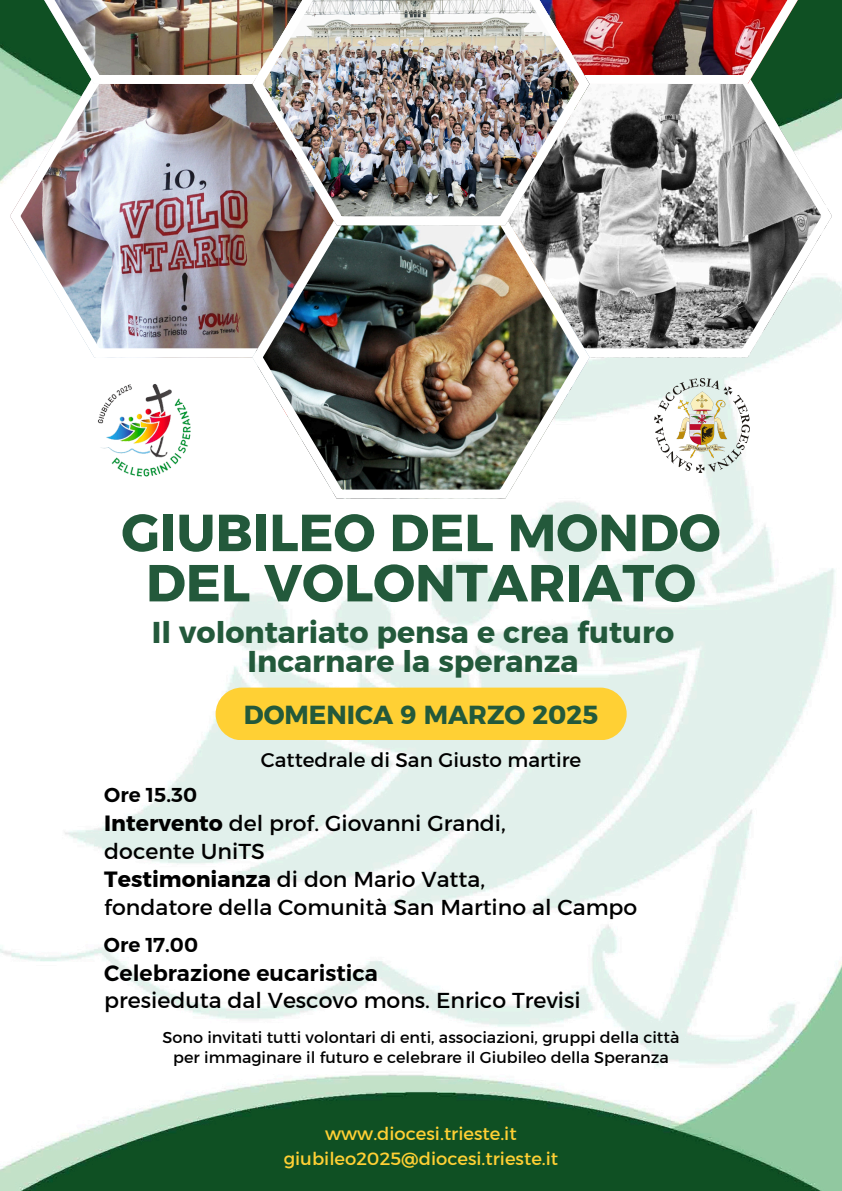
<style>
.page{position:relative;width:842px;height:1191px;background:#fff}
.page>*{position:absolute;margin:0;border:0;box-sizing:border-box;transform-origin:0 0}
.t1{font:52px/50.2px "Kief Montaser Bold";color:#23593b;text-align:center}
.t2{font:30px/29.2px "Kief Montaser Bold";color:#23593b;text-align:center}
.t3{font:26px "Kief Montaser Bold";color:#23593b}
.t4{font:22px "Kief Montaser Regular";color:#000}
.t5{font:700 22px "Kief Montaser Semi";color:#000}
.t6{font:20px "Kief Montaser Regular";color:#000}
.t7{font:700 20px "Kief Montaser Semi";color:#000}
.t8{font:18px/24.9px "Kief Montaser Regular";color:#ffd034;text-align:center}
.t9{font:16px "Kief Montaser Regular";color:#000}
.s1{font-family:"Kief Montaser Bold"}
</style>
<div class="page">
<img style="left:0;top:0;width:842px;height:1190px">
<div style="left:216px;top:687px;width:411px;height:53px;background:#ffd034;border-radius:26px"></div>
<img style="left:10px;top:84px;width:242px;height:273px">
<svg style="left:590px;top:84px;width:242px;height:273px"></svg>
<img style="left:252px;top:225px;width:338px;height:273px">
<img style="left:10px;top:0;width:242px;height:84px">
<img style="left:590px;top:0;width:242px;height:84px">
<img style="left:252px;top:0;width:338px;height:225px">
<img style="left:654px;top:378px;width:96px;height:102px">
<img style="left:92px;top:378px;width:104px;height:103px">
<p class="t1" style="left:121px;top:507px;width:601px">GIUBILEO DEL MONDO<br>DEL VOLONTARIATO</p>
<h5 class="t2" style="left:152px;top:617px;width:524px">Il volontariato pensa e crea futuro<br>Incarnare la speranza</h5>
<p class="t3" style="left:244px;top:698px;width:356px">DOMENICA 9 MARZO 2025</p>
<h5 class="t7" style="left:104px;top:782px;width:94px">Ore 15.30</h5>
<h3 class="t6" style="left:261px;top:747px;width:322px">Cattedrale di San Giusto martire</h3>
<h5 class="t4" style="left:104px;top:809px;width:403px"><span class="s1">Intervento</span> del prof. Giovanni Grandi,</h5>
<h4 class="t4" style="left:104px;top:837px;width:162px">docente UniTS</h4>
<h5 class="t4" style="left:104px;top:865px;width:382px"><span class="s1">Testimonianza</span> di don Mario Vatta,</h5>
<p class="t4" style="left:104px;top:893px;width:534px">fondatore della Comunità San Martino al Campo</p>
<p class="t7" style="left:104px;top:932px;width:96px">Ore 17.00</p>
<p class="t5" style="left:104px;top:959px;width:275px">Celebrazione eucaristica</p>
<h4 class="t4" style="left:104px;top:986px;width:478px">presieduta dal Vescovo mons. Enrico Trevisi</h4>
<h1 class="t9" style="left:163px;top:1027px;width:518px">Sono invitati tutti volontari di enti, associazioni, gruppi della città</h1>
<h2 class="t9" style="left:173px;top:1047px;width:497px">per immaginare il futuro e celebrare il Giubileo della Speranza</h2>
<p class="t8" style="left:284px;top:1121px;width:276px">www.diocesi.trieste.it giubileo2025@diocesi.trieste.it</p>
</div>
